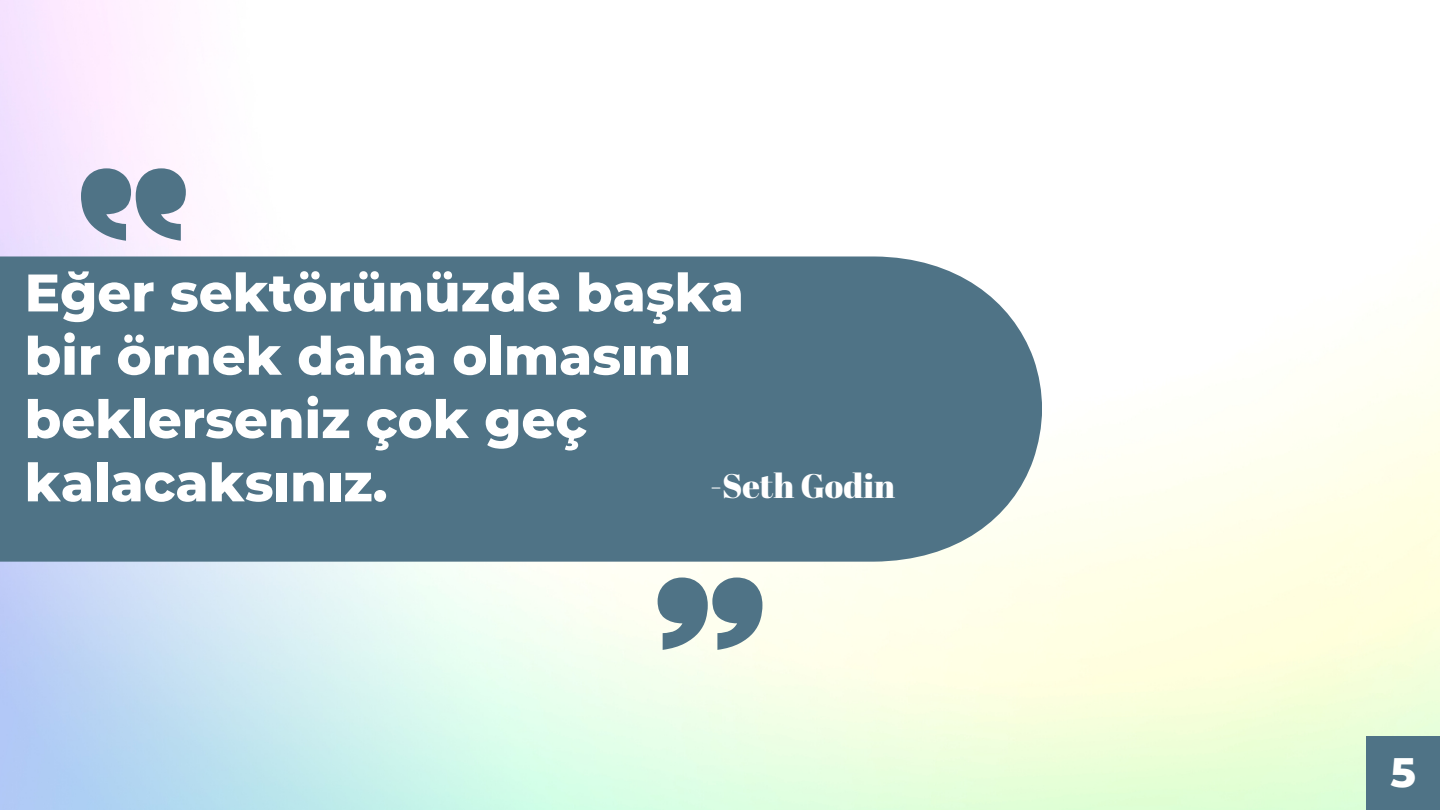
<style>
.page{position:relative;width:1440px;height:810px;background:#fff}
.page>*{position:absolute;margin:0;border:0;box-sizing:border-box;transform-origin:0 0}
.t1{font:800 52.8px/63.3px "Montserrat";color:#fff}
.t2{font:800 42px "Montserrat";color:#fff}
.t3{font:34px "Abril Fatface";color:#fff}
</style>
<div class="page">
<svg style="left:658px;top:578px;width:104px;height:72px"></svg>
<div style="left:0;top:256px;width:1042px;height:306px;background:#4f7386"></div>
<div style="left:1366px;top:736px;width:74px;height:74px;background:#4f7386"></div>
<svg style="left:81px;top:169px;width:105px;height:72px;background:#879bad"></svg>
<p class="t1" style="left:25px;top:261px;width:721px">Eğer sektörünüzde başka bir örnek daha olmasını beklerseniz çok geç kalacaksınız.</p>
<h1 class="t3" style="left:710px;top:462px;width:187px">-Seth Godin</h1>
<p class="t2" style="left:1390px;top:746px;width:27px">5</p>
</div>
